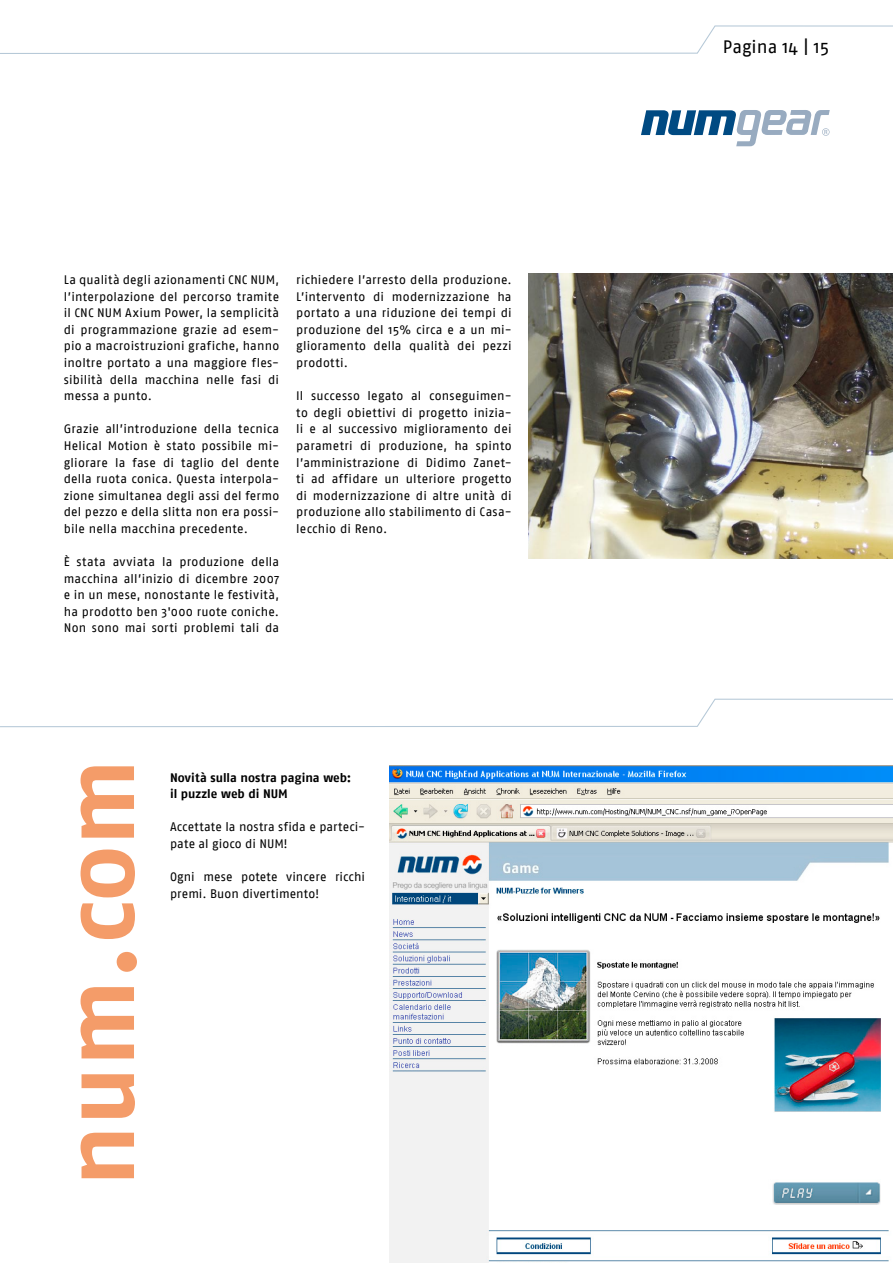
<style>
.page{position:relative;width:893px;height:1263px;background:#fff}
.page>*{position:absolute;margin:0;border:0;box-sizing:border-box;transform-origin:0 0}
.t1{font:700 99px "Fago No";color:#f49c69}
.t2{font:18px "Fago No";color:#000}
.t3{font:12.3px/16.6px "Fago No";letter-spacing:.015em;color:#000;text-align:justify}
.t4{font:700 12.3px/16.6px "Fago No";color:#000}
</style>
<div class="page">
<svg style="left:0;top:25px;width:893px;height:29px"></svg>
<svg style="left:0;top:698px;width:893px;height:30px"></svg>
<img style="left:529px;top:274px;width:364px;height:285px">
<svg style="left:641px;top:110px;width:189px;height:36px"></svg>
<img style="left:390px;top:765px;width:503px;height:498px">
<p class="t3" style="left:64px;top:271px;width:217px">La qualità degli azionamenti CNC NUM, l’interpolazione del percorso tramite il CNC NUM Axium Power, la semplicità di programmazione grazie ad esem&shy;pio a macroistruzioni grafiche, hanno inoltre portato a una maggiore fles&shy;sibilità della macchina nelle fasi di messa a punto.</p>
<p class="t3" style="left:64px;top:421px;width:217px">Grazie all’introduzione della tecnica Helical Motion è stato possibile mi&shy;gliorare la fase di taglio del dente della ruota conica. Questa interpola&shy;zione simultanea degli assi del fermo del pezzo e della slitta non era possi&shy;bile nella macchina precedente.</p>
<p class="t3" style="left:64px;top:553px;width:217px">È stata avviata la produzione della macchina all’inizio di dicembre 2007 e in un mese, nonostante le festività, ha prodotto ben 3'000 ruote coniche.<br>Non sono mai sorti problemi tali da</p>
<p class="t3" style="left:296px;top:271px;width:217px">richiedere l’arresto della produzione.<br>L’intervento di modernizzazione ha portato a una riduzione dei tempi di produzione del 15% circa e a un mi&shy;glioramento della qualità dei pezzi prodotti.</p>
<p class="t3" style="left:296px;top:387px;width:217px">Il successo legato al conseguimen&shy;to degli obiettivi di progetto inizia&shy;li e al successivo miglioramento dei parametri di produzione, ha spinto l’amministrazione di Didimo Zanet&shy;ti ad affidare un ulteriore progetto di modernizzazione di altre unità di produzione allo stabilimento di Casa&shy;lecchio di Reno.</p>
<h1 class="t1" style="left:41px;top:1186px;width:429px;rotate:-90deg">num.com</h1>
<p class="t4" style="left:170px;top:769px;width:183px">Novità sulla nostra pagina web: il puzzle web di NUM</p>
<p class="t3" style="left:170px;top:819px;width:197px">Accettate la nostra sfida e parteci&shy;pate al gioco di NUM!</p>
<p class="t3" style="left:170px;top:868px;width:196px">Ogni mese potete vincere ricchi premi. Buon divertimento!</p>
<h2 class="t2" style="left:723px;top:37px;width:108px">Pagina 14 | 15</h2>
</div>
